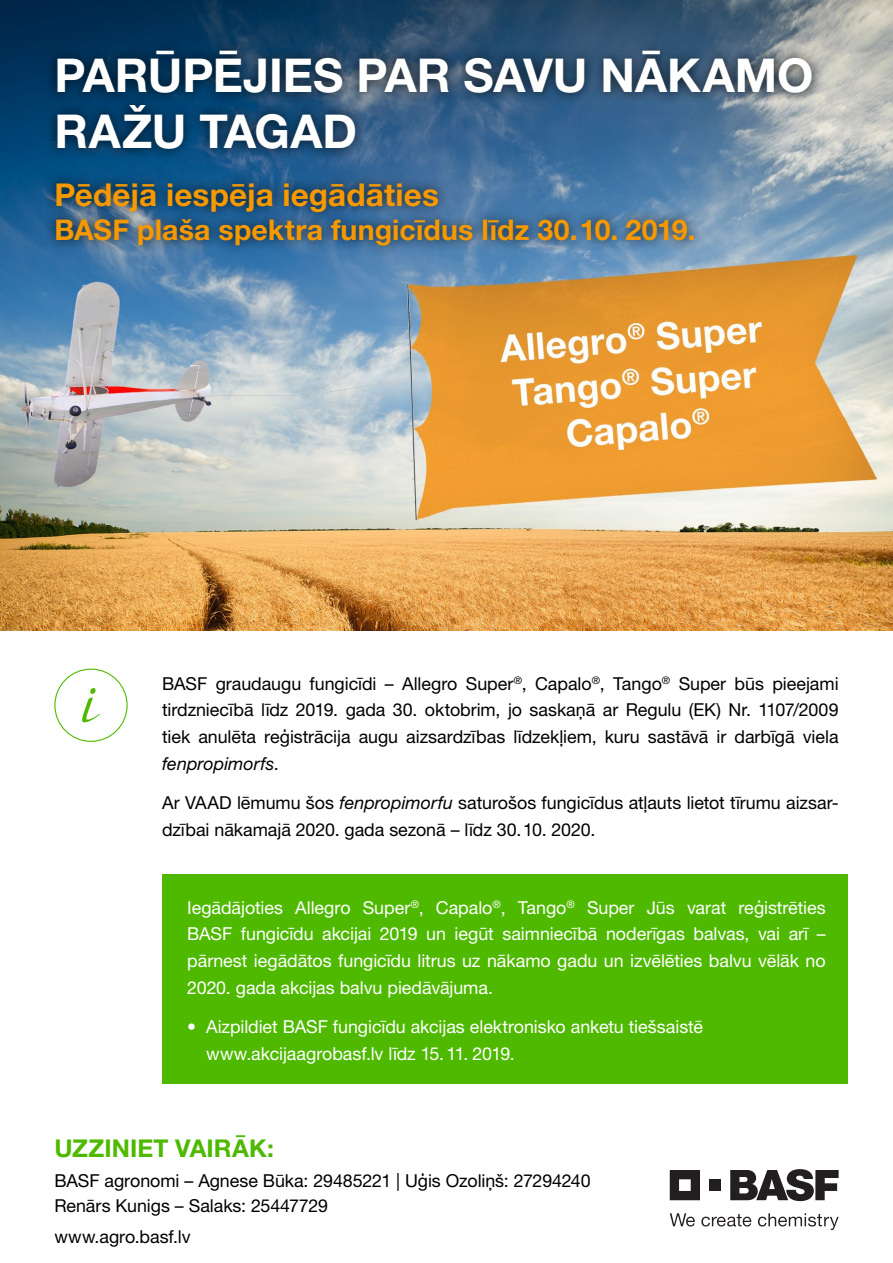
<style>
.page{position:relative;width:893px;height:1263px;background:#fff}
.page>*{position:absolute;margin:0;border:0;box-sizing:border-box;transform-origin:0 0}
.t1{font:700 46.65px/55.9px "Helvetica Neue LT Pro";color:#fff}
.t2{font:700 31.5px "Helvetica Neue LT Pro";letter-spacing:.005em;color:#f69900}
.t3{font:700 28.5px "Helvetica Neue LT Pro";letter-spacing:.005em;color:#f69900}
.t4{font:700 24.6px "Helvetica Neue LT Pro";letter-spacing:.005em;color:#4fb900}
.t5{font:17.85px/26.7px "Helvetica Neue LT Pro";letter-spacing:-.005em;color:#000}
.t6{font:17.85px/26.7px "Helvetica Neue LT Pro";letter-spacing:-.005em;color:#fff;text-align:justify}
.s1{font-style:italic}
</style>
<div class="page">
<img style="left:0;top:0;width:893px;height:630px">
<div style="left:46px;top:39px;width:777px;height:122px;background:#000;opacity:.75"></div>
<div style="left:44px;top:171px;width:662px;height:87px;background:#000;opacity:.75"></div>
<svg style="left:82px;top:688px;width:18px;height:34px"></svg>
<div style="left:54px;top:668px;width:74px;height:74px;border:1px solid #4fb900;border-radius:50%"></div>
<div style="left:162px;top:874px;width:685px;height:210px;background:#4fb900"></div>
<svg style="left:670px;top:1170px;width:30px;height:30px"></svg>
<div style="left:709px;top:1179px;width:12px;height:12px;background:#231f20"></div>
<svg style="left:730px;top:1169px;width:109px;height:32px"></svg>
<svg style="left:670px;top:1213px;width:25px;height:13px"></svg>
<svg style="left:701px;top:1214px;width:50px;height:12px"></svg>
<svg style="left:758px;top:1213px;width:81px;height:17px"></svg>
<h1 class="t1" style="left:54px;top:47px;width:760px">PARŪPĒJIES PAR SAVU NĀKAMO<br>RAŽU TAGAD</h1>
<h2 class="t2" style="left:54px;top:175px;width:386px">Pēdējā iespēja iegādāties</h2>
<h3 class="t3" style="left:54px;top:212px;width:643px">BASF plaša spektra fungicīdus līdz 30. 10. 2019.</h3>
<p class="t5" style="left:162px;top:669px;width:678px;text-align:justify">BASF graudaugu fungicīdi – Allegro Super<sup>®</sup>, Capalo<sup>®</sup>, Tango<sup>®</sup> Super būs pieejami tirdzniecībā līdz 2019. gada 30. oktobrim, jo saskaņā ar Regulu (EK) Nr. 1107/2009 tiek anulēta reģistrācija augu aizsardzības līdzekļiem, kuru sastāvā ir darbīgā viela <span class="s1">fenpropimorfs</span>.</p>
<p class="t5" style="left:162px;top:789px;width:678px">Ar VAAD lēmumu šos <span class="s1">fenpropimorfu</span> saturošos fungicīdus atļauts lietot tīrumu aizsar&shy;dzībai nākamajā 2020. gada sezonā – līdz 30. 10. 2020.</p>
<p class="t6" style="left:187px;top:894px;width:640px">Iegādājoties Allegro Super<sup>®</sup>, Capalo<sup>®</sup>, Tango<sup>®</sup> Super Jūs varat reģistrēties BASF fungicīdu akcijai 2019 un iegūt saimniecībā noderīgas balvas, vai arī – pārnest iegādātos fungicīdu litrus uz nākamo gadu un izvēlēties balvu vēlāk no 2020. gada akcijas balvu piedāvājuma.</p>
<p class="t6" style="left:206px;top:1013px;width:498px;text-indent:-19px">• Aizpildiet BASF fungicīdu akcijas elektronisko anketu tiešsaistē www.akcijaagrobasf.lv līdz 15. 11. 2019.</p>
<h3 class="t4" style="left:54px;top:1132px;width:221px">UZZINIET VAIRĀK:</h3>
<p class="t5" style="left:54px;top:1168px;width:538px;line-height:24.6px">BASF agronomi – Agnese Būka: 29485221 | Uģis Ozoliņš: 27294240<br>Renārs Kunigs – Salaks: 25447729</p>
<p class="t5" style="left:54px;top:1223px;width:138px">www.agro.basf.lv</p>
</div>
